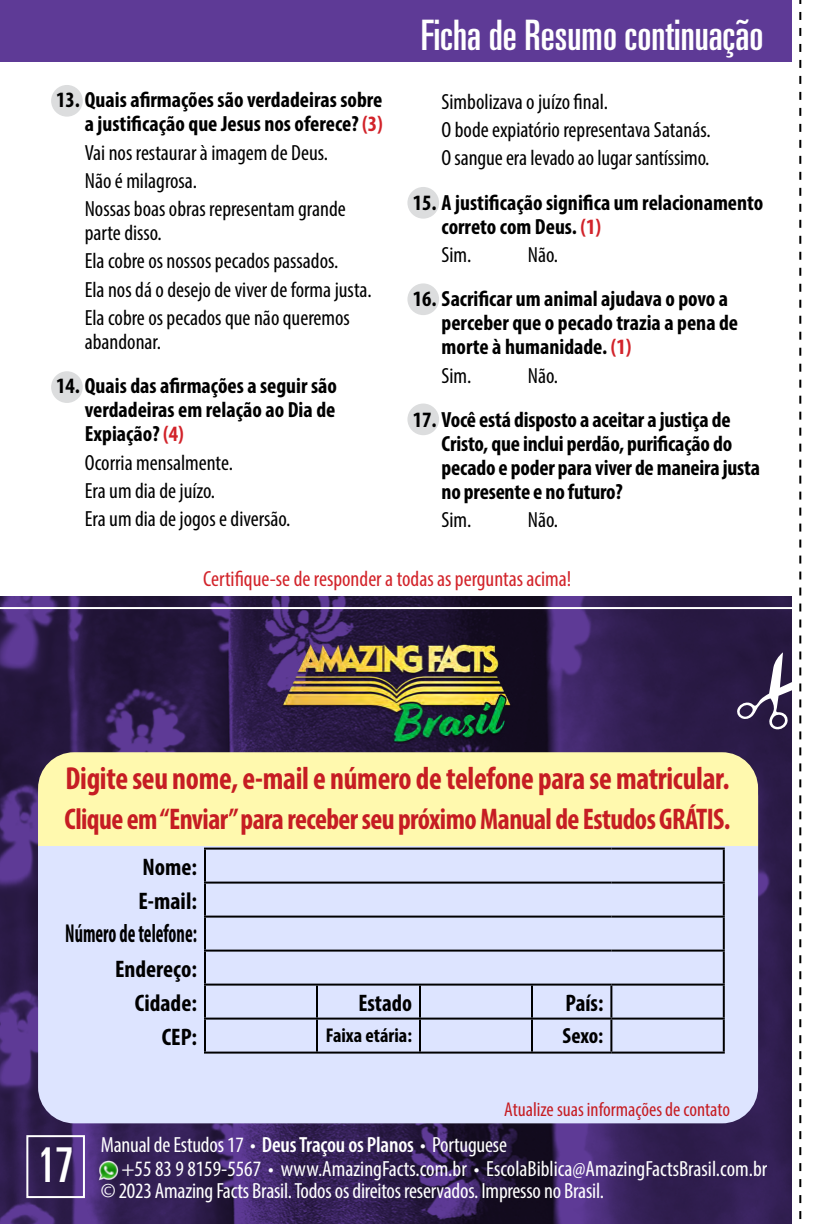
<style>
.page{position:relative;width:828px;height:1224px;background:#fff}
.page>*{position:absolute;margin:0;border:0;box-sizing:border-box;transform-origin:0 0}
.t1{font:ultra-condensed 48px "Univers";color:#fff}
.t2{font:ultra-condensed 42px "Univers";color:#fff}
.t3{font:700 condensed 32px "Myriad Pro";letter-spacing:-.01em;color:#c61d23;scale:.95 1}
.t4{font:700 condensed 30px "Myriad Pro";letter-spacing:-.02em;color:#c61d23;scale:.95 1}
.t5{font:700 condensed 26px "Myriad Pro";color:#000;scale:.71 1}
.t6{font:700 condensed 24px/34px "Myriad Pro";color:#000}
.t7{font:700 condensed 24px "Myriad Pro";color:#000;scale:.96 1}
.t8{font:700 condensed 22px/24px "Myriad Pro";color:#000}
.t9{font:condensed 22px/28.4px "Myriad Pro";color:#000}
.t10{font:condensed 22px/24px "Myriad Pro";letter-spacing:-.01em;color:#fff}
.t11{font:condensed 22px "Myriad Pro";color:#d2232a}
.t12{font:condensed 20px "Myriad Pro";color:#c61d23}
.t13{font:700 condensed 20px "Myriad Pro";color:#000}
.s1{color:#d2232a}
.s2{font-weight:600}
</style>
<div class="page">
<img style="left:0;top:596px;width:792px;height:628px">
<div style="left:0;top:0;width:792px;height:62px;background:#5e3a96"></div>
<div style="left:407px;top:187px;width:32px;height:32px;background:#dcddde;border-radius:50%"></div>
<div style="left:51px;top:85px;width:32px;height:32px;background:#dcddde;border-radius:50%"></div>
<svg style="left:799px;top:0;width:2px;height:1220px"></svg>
<div style="left:26px;top:1135px;width:59px;height:63px;border:2px solid #fff"></div>
<svg style="left:736px;top:652px;width:56px;height:78px"></svg>
<hr style="left:0;top:607px;width:792px;height:2px;background:#fff">
<div style="left:51px;top:371px;width:32px;height:32px;background:#dcddde;border-radius:50%"></div>
<div style="left:407px;top:283px;width:32px;height:32px;background:#dcddde;border-radius:50%"></div>
<div style="left:407px;top:404px;width:32px;height:31px;background:#dcddde;border-radius:50%"></div>
<img style="left:281px;top:636px;width:232px;height:110px">
<img style="left:99px;top:1160px;width:20px;height:20px">
<div style="left:38px;top:760px;width:720px;height:363px;background:#dde4ff;border-radius:36px"></div>
<div style="left:38px;top:752px;width:720px;height:157px;background:#fff9ae;border-radius:36px"></div>
<svg style="left:38px;top:846px;width:720px;height:63px;background:#d2d9f3"></svg>
<svg style="left:54px;top:849px;width:669px;height:203px"></svg>
<div style="left:317px;top:1019px;width:103px;height:34px;background:#dde4ff"></div>
<hr style="left:204px;top:848px;width:113px;height:2px;background:#000">
<hr style="left:204px;top:850px;width:2px;height:32px;background:#000">
<hr style="left:317px;top:848px;width:103px;height:2px;background:#000">
<hr style="left:420px;top:848px;width:112px;height:2px;background:#000">
<hr style="left:532px;top:848px;width:79px;height:2px;background:#000">
<hr style="left:611px;top:848px;width:114px;height:2px;background:#000">
<hr style="left:723px;top:850px;width:2px;height:32px;background:#000">
<hr style="left:204px;top:882px;width:113px;height:2px;background:#000">
<hr style="left:204px;top:884px;width:2px;height:32px;background:#000">
<hr style="left:317px;top:882px;width:103px;height:2px;background:#000">
<hr style="left:420px;top:882px;width:112px;height:2px;background:#000">
<hr style="left:532px;top:882px;width:79px;height:2px;background:#000">
<hr style="left:611px;top:882px;width:114px;height:2px;background:#000">
<hr style="left:723px;top:884px;width:2px;height:32px;background:#000">
<hr style="left:204px;top:916px;width:113px;height:2px;background:#000">
<hr style="left:204px;top:918px;width:2px;height:32px;background:#000">
<hr style="left:317px;top:916px;width:103px;height:2px;background:#000">
<hr style="left:420px;top:916px;width:112px;height:2px;background:#000">
<hr style="left:532px;top:916px;width:79px;height:2px;background:#000">
<hr style="left:611px;top:916px;width:114px;height:2px;background:#000">
<hr style="left:723px;top:918px;width:2px;height:32px;background:#000">
<hr style="left:204px;top:950px;width:113px;height:2px;background:#000">
<hr style="left:204px;top:952px;width:2px;height:32px;background:#000">
<hr style="left:317px;top:950px;width:103px;height:2px;background:#000">
<hr style="left:420px;top:950px;width:112px;height:2px;background:#000">
<hr style="left:532px;top:950px;width:79px;height:2px;background:#000">
<hr style="left:611px;top:950px;width:114px;height:2px;background:#000">
<hr style="left:723px;top:952px;width:2px;height:32px;background:#000">
<hr style="left:611px;top:984px;width:114px;height:2px;background:#000">
<hr style="left:723px;top:986px;width:2px;height:32px;background:#000">
<hr style="left:611px;top:1018px;width:114px;height:2px;background:#000">
<hr style="left:723px;top:1020px;width:2px;height:32px;background:#000">
<hr style="left:611px;top:1052px;width:114px;height:2px;background:#000">
<hr style="left:420px;top:984px;width:112px;height:2px;background:#000">
<hr style="left:532px;top:984px;width:79px;height:2px;background:#000">
<hr style="left:531px;top:986px;width:2px;height:32px;background:#000">
<hr style="left:610px;top:986px;width:2px;height:32px;background:#000">
<hr style="left:420px;top:1018px;width:112px;height:2px;background:#000">
<hr style="left:532px;top:1018px;width:79px;height:2px;background:#000">
<hr style="left:531px;top:1020px;width:2px;height:32px;background:#000">
<hr style="left:610px;top:1020px;width:2px;height:32px;background:#000">
<hr style="left:420px;top:1052px;width:112px;height:2px;background:#000">
<hr style="left:532px;top:1052px;width:79px;height:2px;background:#000">
<hr style="left:204px;top:984px;width:113px;height:2px;background:#000">
<hr style="left:204px;top:986px;width:2px;height:32px;background:#000">
<hr style="left:317px;top:984px;width:103px;height:2px;background:#000">
<hr style="left:316px;top:986px;width:2px;height:32px;background:#000">
<hr style="left:419px;top:986px;width:2px;height:32px;background:#000">
<hr style="left:204px;top:1018px;width:113px;height:2px;background:#000">
<hr style="left:204px;top:1020px;width:2px;height:32px;background:#000">
<hr style="left:317px;top:1018px;width:103px;height:2px;background:#000">
<hr style="left:316px;top:1020px;width:2px;height:32px;background:#000">
<hr style="left:419px;top:1020px;width:2px;height:32px;background:#000">
<hr style="left:204px;top:1052px;width:113px;height:2px;background:#000">
<hr style="left:317px;top:1052px;width:103px;height:2px;background:#000">
<p class="t8" style="left:56px;top:87px;width:328px;text-align:right">13. Quais afirmações são verdadeiras sobre a justificação que Jesus nos oferece? <span class="s1">(3)</span></p>
<p class="t9" style="left:85px;top:138px;width:263px">Vai nos restaurar à imagem de Deus.<br>Não é milagrosa.<br>Nossas boas obras representam grande</p>
<p class="t9" style="left:85px;top:218px;width:289px">parte disso.<br>Ela cobre os nossos pecados passados.<br>Ela nos dá o desejo de viver de forma justa.<br>Ela cobre os pecados que não queremos</p>
<p class="t9" style="left:85px;top:327px;width:78px">abandonar.</p>
<p class="t8" style="left:85px;top:374px;width:254px;text-align:justify;text-indent:-29px">14. Quais das afirmações a seguir são verdadeiras em relação ao Dia de Expiação? <span class="s1">(4)</span></p>
<p class="t9" style="left:85px;top:448px;width:207px">Ocorria mensalmente.<br>Era um dia de juízo.<br>Era um dia de jogos e diversão.</p>
<h2 class="t2" style="left:421px;top:11px;width:344px">Ficha de Resumo continuação</h2>
<p class="t9" style="left:442px;top:87px;width:271px">Simbolizava o juízo final.<br>O bode expiatório representava Satanás.<br>O sangue era levado ao lugar santíssimo.</p>
<p class="t8" style="left:442px;top:190px;width:323px;text-indent:-29px">15. A justificação significa um relacionamento correto com Deus. <span class="s1">(1)</span></p>
<p class="t9" style="left:442px;top:240px;width:31px">Sim.</p>
<p class="t9" style="left:528px;top:240px;width:32px">Não.</p>
<p class="t8" style="left:442px;top:287px;width:298px;text-indent:-29px">16. Sacrificar um animal ajudava o povo a perceber que o pecado trazia a pena de morte à humanidade. <span class="s1">(1)</span></p>
<p class="t9" style="left:442px;top:361px;width:31px">Sim.</p>
<p class="t9" style="left:528px;top:361px;width:32px">Não.</p>
<p class="t8" style="left:442px;top:407px;width:320px;text-indent:-29px">17. Você está disposto a aceitar a justiça de Cristo, que inclui perdão, purificação do pecado e poder para viver de maneira justa no presente e no futuro?</p>
<p class="t9" style="left:442px;top:506px;width:31px">Sim.</p>
<p class="t9" style="left:528px;top:506px;width:32px">Não.</p>
<p class="t11" style="left:203px;top:565px;width:370px">Certifique-se de responder a todas as perguntas acima!</p>
<h3 class="t3" style="left:65px;top:758px;width:701px">Digite seu nome, e-mail e número de telefone para se matricular.</h3>
<h3 class="t4" style="left:64px;top:800px;width:703px">Clique em “Enviar” para receber seu próximo Manual de Estudos GRÁTIS.</h3>
<p class="t6" style="left:139px;top:849px;width:60px">Nome:<br>E-mail:</p>
<p class="t5" style="left:65px;top:917px;width:187px">Número de telefone:</p>
<p class="t6" style="left:115px;top:951px;width:83px;text-align:right">Endereço:<br>Cidade:</p>
<p class="t7" style="left:358px;top:988px;width:57px">Estado</p>
<p class="t7" style="left:566px;top:988px;width:41px">País:</p>
<p class="t6" style="left:162px;top:1019px;width:37px">CEP:</p>
<p class="t13" style="left:326px;top:1022px;width:88px">Faixa etária:</p>
<p class="t8" style="left:563px;top:1023px;width:42px">Sexo:</p>
<h1 class="t1" style="left:38px;top:1138px;width:47px">17<sub>16</sub></h1>
<p class="t12" style="left:504px;top:1097px;width:227px">Atualize suas informações de contato</p>
<p class="t10" style="left:122px;top:1132px;width:647px;text-indent:-21px">Manual de Estudos 17 • <span class="s2">Deus Traçou os Planos</span> • Portuguese<br>+55 83 9 8159-5567 • www.AmazingFacts.com.br • EscolaBiblica@AmazingFactsBrasil.com.br</p>
<p class="t10" style="left:101px;top:1178px;width:505px">© 2023 Amazing Facts Brasil. Todos os direitos reservados. Impresso no Brasil.</p>
</div>
